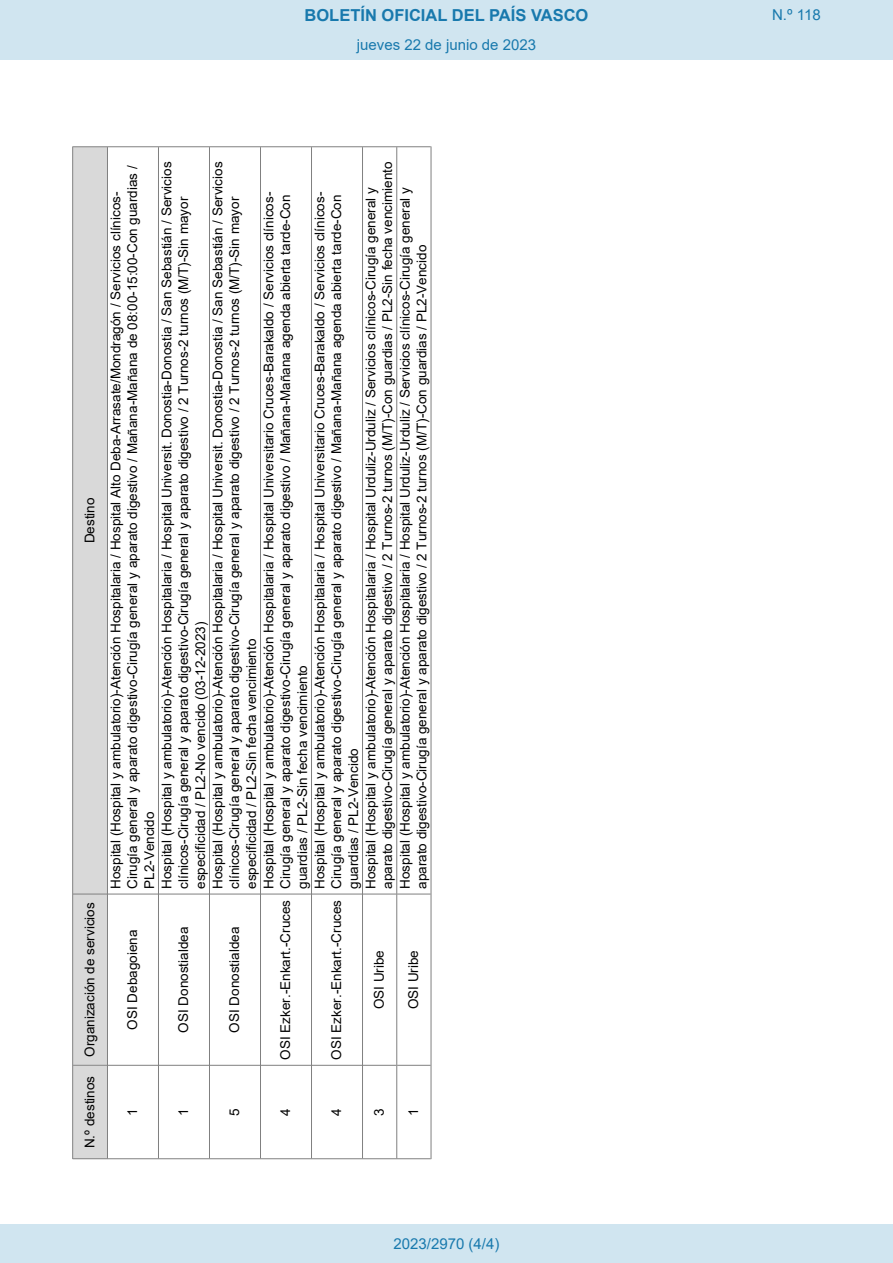
<style>
.page{position:relative;width:893px;height:1263px;background:#fff}
.page>*{position:absolute;margin:0;border:0;box-sizing:border-box;transform-origin:0 0}
.t1{font:700 16.5px "Arial";color:#1879ad}
.Paginacion_Centro{font:15px "Arial";color:#1879ad}
.t2{font:13.5px/16.8px "Arial";color:#000}
</style>
<div class="page">
<div style="left:73px;top:1066px;width:34px;height:92px;background:#d9d9d9"></div>
<div style="left:73px;top:894px;width:34px;height:171px;background:#d9d9d9"></div>
<div style="left:73px;top:147px;width:34px;height:747px;background:#d9d9d9"></div>
<hr style="left:73px;top:1158px;width:358px;height:1px;background:#808080">
<hr style="left:73px;top:1065px;width:34px;height:1px;background:#808080">
<hr style="left:108px;top:1065px;width:50px;height:1px;background:#808080">
<hr style="left:159px;top:1065px;width:50px;height:1px;background:#808080">
<hr style="left:210px;top:1065px;width:50px;height:1px;background:#808080">
<hr style="left:261px;top:1065px;width:50px;height:1px;background:#808080">
<hr style="left:312px;top:1065px;width:50px;height:1px;background:#808080">
<hr style="left:363px;top:1065px;width:33px;height:1px;background:#808080">
<hr style="left:397px;top:1065px;width:34px;height:1px;background:#808080">
<hr style="left:73px;top:894px;width:34px;height:1px;background:#808080">
<hr style="left:108px;top:894px;width:50px;height:1px;background:#808080">
<hr style="left:159px;top:894px;width:50px;height:1px;background:#808080">
<hr style="left:210px;top:894px;width:50px;height:1px;background:#808080">
<hr style="left:261px;top:894px;width:50px;height:1px;background:#808080">
<hr style="left:312px;top:894px;width:50px;height:1px;background:#808080">
<hr style="left:363px;top:894px;width:33px;height:1px;background:#808080">
<hr style="left:397px;top:894px;width:34px;height:1px;background:#808080">
<hr style="left:73px;top:146px;width:358px;height:1px;background:#808080">
<hr style="left:72px;top:146px;width:1px;height:1013px;background:#808080">
<hr style="left:107px;top:147px;width:1px;height:1011px;background:#808080">
<hr style="left:158px;top:147px;width:1px;height:1011px;background:#808080">
<hr style="left:209px;top:147px;width:1px;height:1011px;background:#808080">
<hr style="left:260px;top:147px;width:1px;height:1011px;background:#808080">
<hr style="left:311px;top:147px;width:1px;height:1011px;background:#808080">
<hr style="left:362px;top:147px;width:1px;height:1011px;background:#808080">
<hr style="left:396px;top:147px;width:1px;height:1011px;background:#808080">
<hr style="left:431px;top:146px;width:1px;height:1013px;background:#808080">
<div style="left:0;top:0;width:893px;height:60px;background:#d0e5f0"></div>
<div style="left:0;top:1225px;width:893px;height:38px;background:#d0e5f0"></div>
<p class="t1" style="left:305px;top:3px;width:285px">BOLETÍN OFICIAL DEL PAÍS VASCO</p>
<p class="Paginacion_Centro" style="left:772px;top:5px;width:50px">N.º 118</p>
<p class="Paginacion_Centro" style="left:357px;top:35px;width:181px">jueves 22 de junio de 2023</p>
<p class="t2" style="left:81px;top:543px;width:47px;rotate:-90deg">Destino</p>
<p class="t2" style="left:81px;top:1057px;width:156px;rotate:-90deg">Organización de servicios</p>
<p class="t2" style="left:81px;top:1148px;width:74px;rotate:-90deg">N.º destinos</p>
<p class="t2" style="left:362px;top:889px;width:729px;rotate:-90deg">Hospital (Hospital y ambulatorio)-Atención Hospitalaria / Hospital Urduliz-Urduliz / Servicios clínicos-Cirugía general y aparato digestivo-Cirugía general y aparato digestivo / 2 Turnos-2 turnos (M/T)-Con guardias / PL2-Sin fecha vencimiento</p>
<p class="t2" style="left:158px;top:889px;width:729px;rotate:-90deg">Hospital (Hospital y ambulatorio)-Atención Hospitalaria / Hospital Universit. Donostia-Donostia / San Sebastián / Servicios clínicos-Cirugía general y aparato digestivo-Cirugía general y aparato digestivo / 2 Turnos-2 turnos (M/T)-Sin mayor especificidad / PL2-No vencido (03-12-2023)</p>
<p class="t2" style="left:209px;top:889px;width:729px;rotate:-90deg">Hospital (Hospital y ambulatorio)-Atención Hospitalaria / Hospital Universit. Donostia-Donostia / San Sebastián / Servicios clínicos-Cirugía general y aparato digestivo-Cirugía general y aparato digestivo / 2 Turnos-2 turnos (M/T)-Sin mayor especificidad / PL2-Sin fecha vencimiento</p>
<p class="t2" style="left:107px;top:889px;width:725px;rotate:-90deg">Hospital (Hospital y ambulatorio)-Atención Hospitalaria / Hospital Alto Deba-Arrasate/Mondragón / Servicios clínicos-<br>Cirugía general y aparato digestivo-Cirugía general y aparato digestivo / Mañana-Mañana de 08:00-15:00-Con guardias /<br>PL2-Vencido</p>
<p class="t2" style="left:397px;top:889px;width:703px;rotate:-90deg">Hospital (Hospital y ambulatorio)-Atención Hospitalaria / Hospital Urduliz-Urduliz / Servicios clínicos-Cirugía general y aparato digestivo-Cirugía general y aparato digestivo / 2 Turnos-2 turnos (M/T)-Con guardias / PL2-Vencido</p>
<p class="t2" style="left:260px;top:889px;width:698px;rotate:-90deg">Hospital (Hospital y ambulatorio)-Atención Hospitalaria / Hospital Universitario Cruces-Barakaldo / Servicios clínicos-<br>Cirugía general y aparato digestivo-Cirugía general y aparato digestivo / Mañana-Mañana agenda abierta tarde-Con guardias / PL2-Sin fecha vencimiento</p>
<p class="t2" style="left:311px;top:889px;width:698px;rotate:-90deg">Hospital (Hospital y ambulatorio)-Atención Hospitalaria / Hospital Universitario Cruces-Barakaldo / Servicios clínicos-<br>Cirugía general y aparato digestivo-Cirugía general y aparato digestivo / Mañana-Mañana agenda abierta tarde-Con guardias / PL2-Vencido</p>
<p class="t2" style="left:124px;top:1029px;width:101px;rotate:-90deg">OSI Debagoiena</p>
<p class="t2" style="left:124px;top:1116px;width:9px;rotate:-90deg">1</p>
<p class="t2" style="left:175px;top:1032px;width:107px;rotate:-90deg">OSI Donostialdea</p>
<p class="t2" style="left:175px;top:1116px;width:9px;rotate:-90deg">1</p>
<p class="t2" style="left:226px;top:1032px;width:107px;rotate:-90deg">OSI Donostialdea</p>
<p class="t2" style="left:226px;top:1116px;width:9px;rotate:-90deg">5</p>
<p class="t2" style="left:277px;top:1059px;width:161px;rotate:-90deg">OSI Ezker.-Enkart.-Cruces</p>
<p class="t2" style="left:277px;top:1116px;width:9px;rotate:-90deg">4</p>
<p class="t2" style="left:328px;top:1059px;width:161px;rotate:-90deg">OSI Ezker.-Enkart.-Cruces</p>
<p class="t2" style="left:328px;top:1116px;width:9px;rotate:-90deg">4</p>
<p class="t2" style="left:371px;top:1009px;width:61px;rotate:-90deg">OSI Uribe</p>
<p class="t2" style="left:405px;top:1009px;width:61px;rotate:-90deg">OSI Uribe</p>
<p class="t2" style="left:371px;top:1116px;width:9px;rotate:-90deg">3</p>
<p class="t2" style="left:405px;top:1116px;width:9px;rotate:-90deg">1</p>
<p class="Paginacion_Centro" style="left:393px;top:1234px;width:107px">2023/2970 (4/4)</p>
</div>
